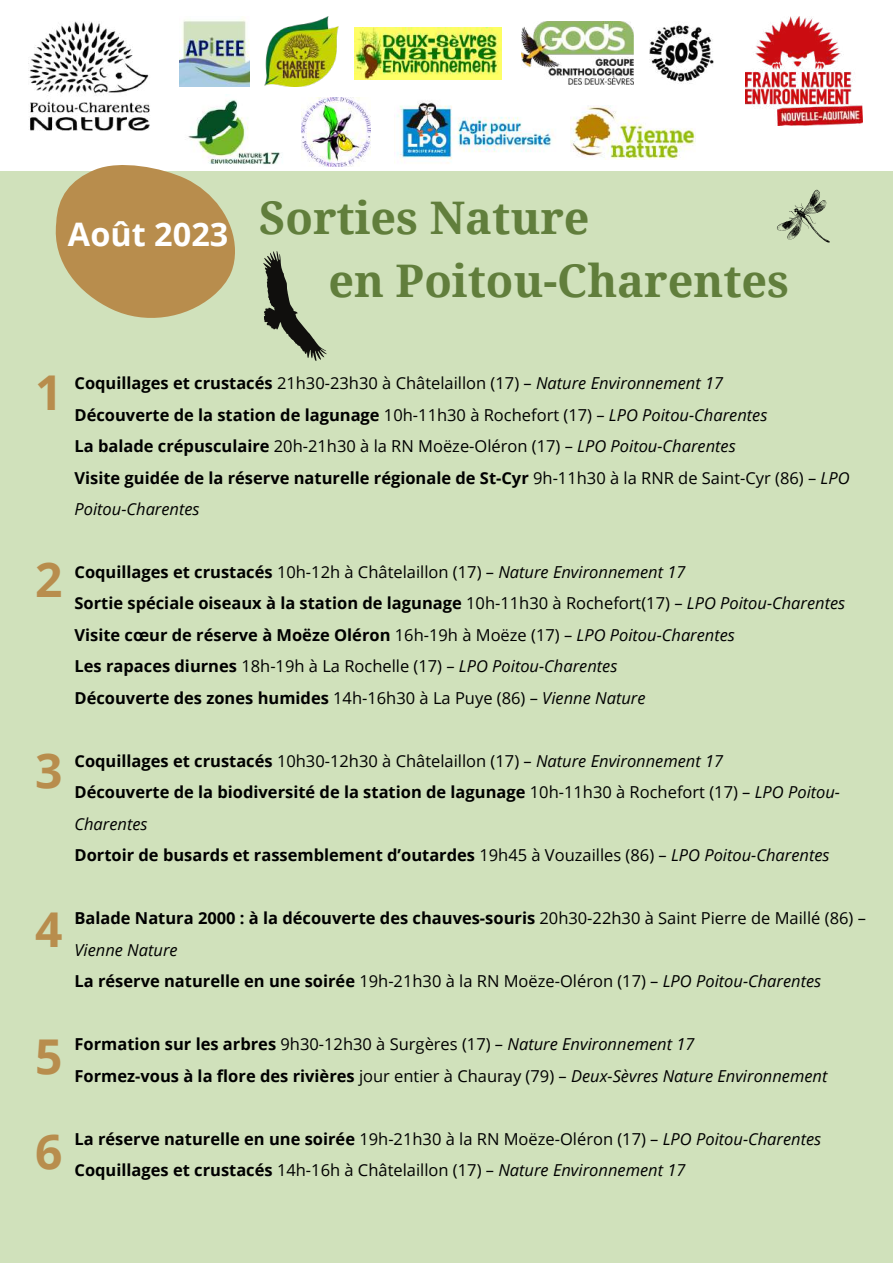
<style>
.page{position:relative;width:893px;height:1264px;background:#fff}
.page>*{position:absolute;margin:0;border:0;box-sizing:border-box;transform-origin:0 0}
.t1{font:700 48px/95.2px "Open Sans";color:#b88d4d}
.t2{font:700 45px/63px "Noto Serif";color:#617e3c}
.t3{font:700 32.4px "Open Sans";color:#fff}
.t4{font:700 16.5px/31.5px "Open Sans";color:#000}
.t5{font:16.5px/31.5px "Open Sans";color:#000}
.s1{font-weight:400}
.s2{font-weight:400;font-style:italic}
.s3{font-weight:700}
.s4{font-style:italic}
</style>
<div class="page">
<div style="left:0;top:0;width:892px;height:1262px;background:#d0e1bb"></div>
<div style="left:0;top:0;width:892px;height:170px;background:#fff"></div>
<img style="left:29px;top:22px;width:121px;height:109px">
<img style="left:745px;top:16px;width:117px;height:109px">
<img style="left:264px;top:16px;width:74px;height:70px">
<img style="left:179px;top:19px;width:70px;height:67px">
<img style="left:354px;top:27px;width:147px;height:52px">
<img style="left:521px;top:22px;width:112px;height:63px">
<img style="left:394px;top:101px;width:159px;height:63px">
<img style="left:649px;top:23px;width:64px;height:61px">
<img style="left:302px;top:98px;width:68px;height:68px">
<img style="left:571px;top:105px;width:124px;height:54px">
<img style="left:188px;top:94px;width:94px;height:71px">
<svg style="left:52px;top:160px;width:183px;height:158px"></svg>
<svg style="left:777px;top:190px;width:52px;height:53px"></svg>
<svg style="left:263px;top:251px;width:64px;height:110px"></svg>
<h3 class="t3" style="left:68px;top:212px;width:162px">Août 2023</h3>
<h2 class="t2" style="left:328px;top:185px;width:462px;text-indent:-69px">Sorties Nature<br>en Poitou-Charentes</h2>
<h1 class="t1" style="left:35px;top:343px;width:29px">1</h1>
<p class="t4" style="left:74px;top:367px;width:776px">Coquillages et crustacés <span class="s1">21h30-23h30 à Châtelaillon (17) –</span> <span class="s2">Nature Environnement 17<br></span>Découverte de la station de lagunage <span class="s1">10h-11h30 à Rochefort (17) –</span> <span class="s2">LPO Poitou-Charentes<br></span>La balade crépusculaire <span class="s1">20h-21h30 à la RN Moëze-Oléron (17) –</span> <span class="s2">LPO Poitou-Charentes<br></span>Visite guidée de la réserve naturelle régionale de St-Cyr <span class="s1">9h-11h30 à la RNR de Saint-Cyr (86) –</span> <span class="s2">LPO Poitou-Charentes</span></p>
<h1 class="t1" style="left:35px;top:530px;width:29px">2</h1>
<p class="t4" style="left:74px;top:556px;width:772px">Coquillages et crustacés <span class="s1">10h-12h à Châtelaillon (17) –</span> <span class="s2">Nature Environnement 17<br></span>Sortie spéciale oiseaux à la station de lagunage <span class="s1">10h-11h30 à Rochefort(17) –</span> <span class="s2">LPO Poitou-Charentes </span>Visite cœur de réserve à Moëze Oléron <span class="s1">16h-19h à Moëze (17) –</span> <span class="s2">LPO Poitou-Charentes<br></span>Les rapaces diurnes <span class="s1">18h-19h à La Rochelle (17) –</span> <span class="s2">LPO Poitou-Charentes<br></span>Découverte des zones humides <span class="s1">14h-16h30 à La Puye (86) –</span> <span class="s2">Vienne Nature</span></p>
<h1 class="t1" style="left:35px;top:722px;width:29px">3</h1>
<p class="t4" style="left:74px;top:744px;width:767px">Coquillages et crustacés <span class="s1">10h30-12h30 à Châtelaillon (17) –</span> <span class="s2">Nature Environnement 17<br></span>Découverte de la biodiversité de la station de lagunage <span class="s1">10h-11h30 à Rochefort (17) –</span> <span class="s2">LPO Poitou-Charentes<br></span>Dortoir de busards et rassemblement d’outardes <span class="s1">19h45 à Vouzailles (86) –</span> <span class="s2">LPO Poitou-Charentes</span></p>
<h1 class="t1" style="left:35px;top:880px;width:29px">4</h1>
<p class="t4" style="left:74px;top:902px;width:792px">Balade Natura 2000 : à la découverte des chauves-souris <span class="s1">20h30-22h30 à Saint Pierre de Maillé (86) –<br></span><span class="s2">Vienne Nature<br></span>La réserve naturelle en une soirée <span class="s1">19h-21h30 à la RN Moëze-Oléron (17) –</span> <span class="s2">LPO Poitou-Charentes</span></p>
<h1 class="t1" style="left:35px;top:1007px;width:29px">5<br>6</h1>
<p class="t4" style="left:74px;top:1028px;width:754px">Formation sur les arbres <span class="s1">9h30-12h30 à Surgères (17) –</span> <span class="s2">Nature Environnement 17<br></span>Formez-vous à la flore des rivières <span class="s1">jour entier à Chauray (79) –</span> <span class="s2">Deux-Sèvres Nature Environnement</span></p>
<p class="t5" style="left:74px;top:1122px;width:748px"><span class="s3">La réserve naturelle en une soirée</span> 19h-21h30 à la RN Moëze-Oléron (17) – <span class="s4">LPO Poitou-Charentes<br></span><span class="s3">Coquillages et crustacés</span> 14h-16h à Châtelaillon (17) – <span class="s4">Nature Environnement 17</span></p>
</div>
